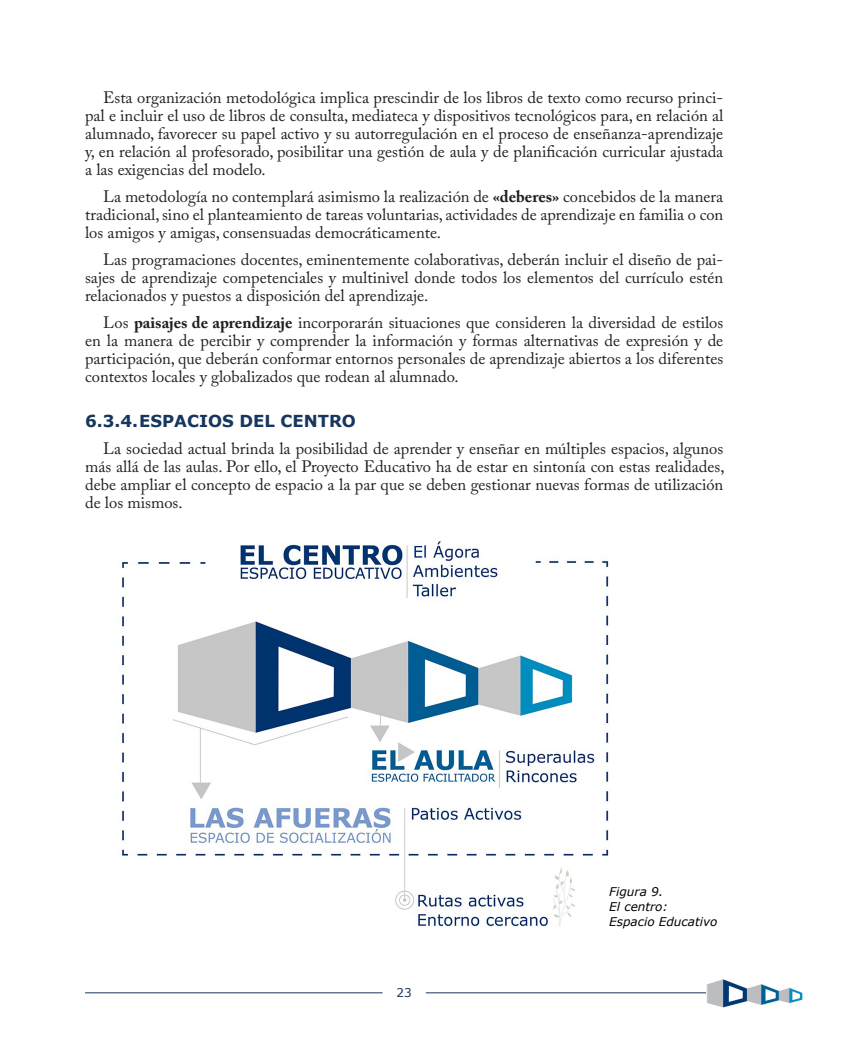
<style>
.page{position:relative;width:851px;height:1063px;background:#fff}
.page>*{position:absolute;margin:0;border:0;box-sizing:border-box;transform-origin:0 0}
.t1{font:16.5px/18px "Adobe Caslon Pro";color:#231f20;text-align:justify}
.t2{font:700 16.5px "Verdana";color:#17365d}
.t3{font:italic 12px/15px "Verdana";color:#000}
.t4{font:12px "Verdana";color:#17365d}
.s1{font-weight:700}
</style>
<div class="page">
<hr style="left:85px;top:992px;width:638px;height:1px;background:#17365d">
<div style="left:383px;top:987px;width:42px;height:13px;background:#fff"></div>
<img style="left:708px;top:979px;width:95px;height:29px">
<img style="left:119px;top:541px;width:490px;height:385px">
<p class="t1" style="left:85px;top:88px;width:639px;text-indent:18px">Esta organización metodológica implica prescindir de los libros de texto como recurso princi&shy;pal e incluir el uso de libros de consulta, mediateca y dispositivos tecnológicos para, en relación al alumnado, favorecer su papel activo y su autorregulación en el proceso de enseñanza-aprendizaje y, en relación al profesorado, posibilitar una gestión de aula y de planificación curricular ajustada a las exigencias del modelo.</p>
<p class="t1" style="left:85px;top:187px;width:639px;text-indent:18px">La metodología no contemplará asimismo la realización de <span class="s1">«deberes»</span> concebidos de la manera tradicional, sino el planteamiento de tareas voluntarias, actividades de aprendizaje en familia o con los amigos y amigas, consensuadas democráticamente.</p>
<p class="t1" style="left:85px;top:250px;width:639px;text-indent:18px">Las programaciones docentes, eminentemente colaborativas, deberán incluir el diseño de pai&shy;sajes de aprendizaje competenciales y multinivel donde todos los elementos del currículo estén relacionados y puestos a disposición del aprendizaje.</p>
<p class="t1" style="left:85px;top:313px;width:639px;text-indent:18px">Los <span class="s1">paisajes de aprendizaje</span> incorporarán situaciones que consideren la diversidad de estilos en la manera de percibir y comprender la información y formas alternativas de expresión y de participación, que deberán conformar entornos personales de aprendizaje abiertos a los diferentes contextos locales y globalizados que rodean al alumnado.</p>
<p class="t2" style="left:85px;top:411px;width:272px">6.3.4.ESPACIOS DEL CENTRO</p>
<p class="t1" style="left:85px;top:439px;width:640px;text-indent:18px">La sociedad actual brinda la posibilidad de aprender y enseñar en múltiples espacios, algunos más allá de las aulas. Por ello, el Proyecto Educativo ha de estar en sintonía con estas realidades, debe ampliar el concepto de espacio a la par que se deben gestionar nuevas formas de utilización de los mismos.</p>
<p class="t4" style="left:396px;top:985px;width:17px">23</p>
<p class="t3" style="left:609px;top:884px;width:110px">Figura 9.<br>El centro:<br>Espacio Educativo</p>
</div>
